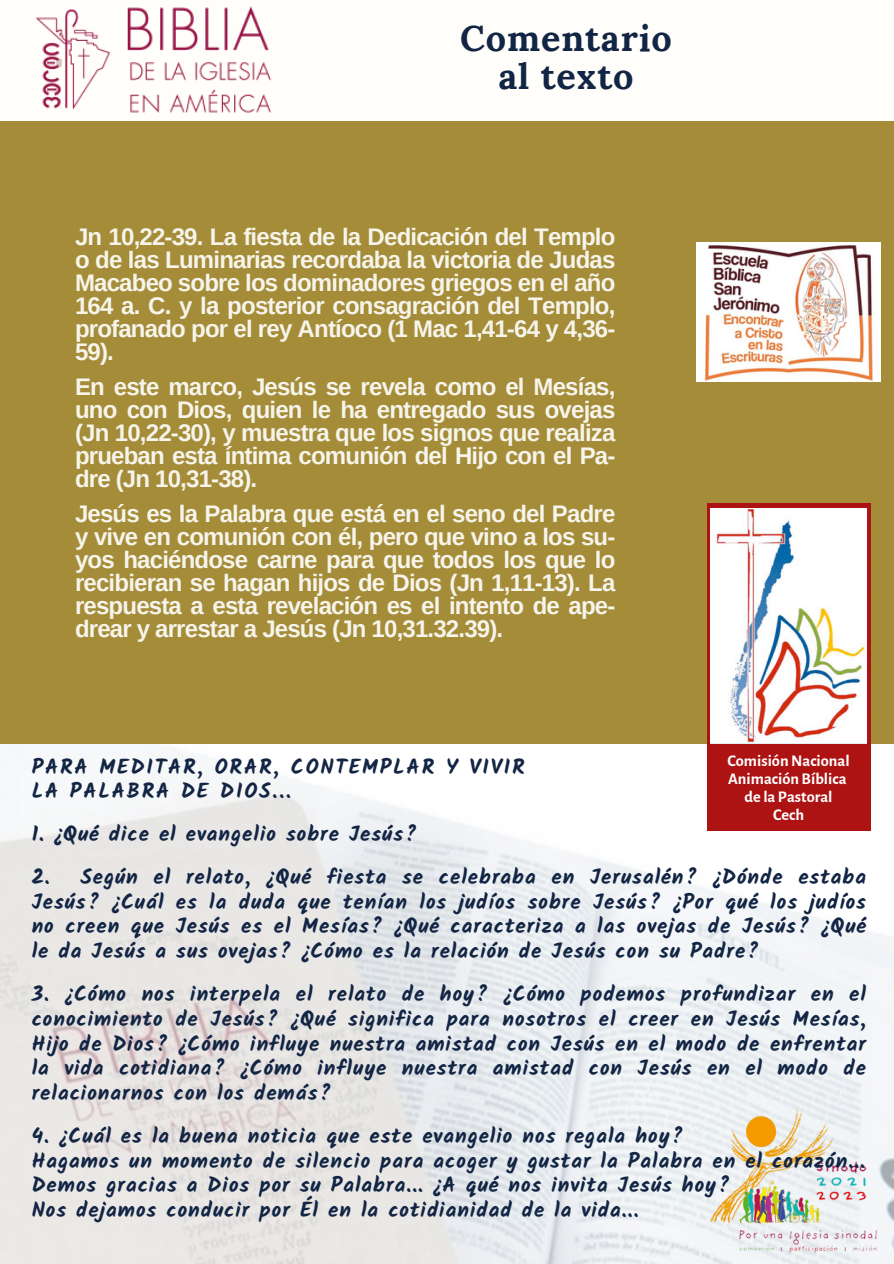
<style>
.page{position:relative;width:894px;height:1264px;background:#fff}
.page>*{position:absolute;margin:0;border:0;box-sizing:border-box;transform-origin:0 0}
.t1{font:700 36px/38.2px "Lora";letter-spacing:.025em;color:#122544;text-align:center}
.t2{font:700 24px/23px "Arimo";letter-spacing:-.035em;color:#f6f4eb;text-align:justify}
.t3{font:700 21px/24.8px "Kalam";letter-spacing:.045em;color:#122544;text-align:justify}
.t4{font:700 21px/24.8px "Kalam";letter-spacing:.085em;color:#122544}
.t5{font:700 16.35px/18px "Alegreya Sans";color:#fff;text-align:center}
</style>
<div class="page">
<div style="left:0;top:0;width:893px;height:1263px;background:#fffefa"></div>
<img style="left:0;top:743px;width:893px;height:520px">
<div style="left:0;top:121px;width:893px;height:622px;background:#a48c38"></div>
<img style="left:36px;top:6px;width:236px;height:107px">
<img style="left:709px;top:1101px;width:184px;height:161px">
<div style="left:706px;top:743px;width:164px;height:87px;background:#ad1313"></div>
<div style="left:706px;top:503px;width:164px;height:240px;background:#ad1313"></div>
<img style="left:710px;top:508px;width:156px;height:235px">
<img style="left:696px;top:242px;width:184px;height:140px">
<h1 class="t1" style="left:460px;top:19px;width:213px">Comentario al texto</h1>
<p class="t2" style="left:75px;top:225px;width:541px">Jn 10,22-39. La fiesta de la Dedicación del Templo o de las Luminarias recordaba la victoria de Judas Macabeo sobre los dominadores griegos en el año 164 a. C. y la posterior consagración del Templo, profanado por el rey Antíoco (1 Mac 1,41-64 y 4,36- 59).</p>
<p class="t2" style="left:75px;top:375px;width:541px">En este marco, Jesús se revela como el Mesías, uno con Dios, quien le ha entregado sus ovejas (Jn 10,22-30), y muestra que los signos que realiza prueban esta íntima comunión del Hijo con el Pa&shy;dre (Jn 10,31-38).</p>
<p class="t2" style="left:75px;top:502px;width:541px">Jesús es la Palabra que está en el seno del Padre y vive en comunión con él, pero que vino a los su&shy;yos haciéndose carne para que todos los que lo recibieran se hagan hijos de Dios (Jn 1,11-13). La respuesta a esta revelación es el intento de ape&shy;drear y arrestar a Jesús (Jn 10,31.32.39).</p>
<p class="t5" style="left:727px;top:751px;width:124px">ComisiónNacional<br>Animación Bíblica de la Pastoral<br>Cech</p>
<p class="t4" style="left:32px;top:754px;width:494px">PARA MEDITAR, ORAR, CONTEMPLAR Y VIVIR<br>LA PALABRA DE DIOS...</p>
<p class="t3" style="left:32px;top:821px;width:386px">1. ¿Qué dice el evangelio sobre Jesús?</p>
<p class="t3" style="left:32px;top:864px;width:835px">2. Según el relato, ¿Qué fiesta se celebraba en Jerusalén? ¿Dónde estaba Jesús? ¿Cuál es la duda que tenían los judíos sobre Jesús? ¿Por qué los judíos no creen que Jesús es el Mesías? ¿Qué caracteriza a las ovejas de Jesús? ¿Qué le da Jesús a sus ovejas? ¿Cómo es la relación de Jesús con su Padre?</p>
<p class="t3" style="left:32px;top:981px;width:835px">3. ¿Cómo nos interpela el relato de hoy? ¿Cómo podemos profundizar en el conocimiento de Jesús? ¿Qué significa para nosotros el creer en Jesús Mesías, Hijo de Dios? ¿Cómo influye nuestra amistad con Jesús en el modo de enfrentar la vida cotidiana? ¿Cómo influye nuestra amistad con Jesús en el modo de relacionarnos con los demás?</p>
<p class="t3" style="left:32px;top:1123px;width:834px;text-align:left">4. ¿Cuál es la buena noticia que este evangelio nos regala hoy?<br>Hagamos un momento de silencio para acoger y gustar la Palabra en el corazón...<br>Demos gracias a Dios por su Palabra... ¿A qué nos invita Jesús hoy?<br>Nos dejamos conducir por Él en la cotidianidad de la vida...</p>
</div>
